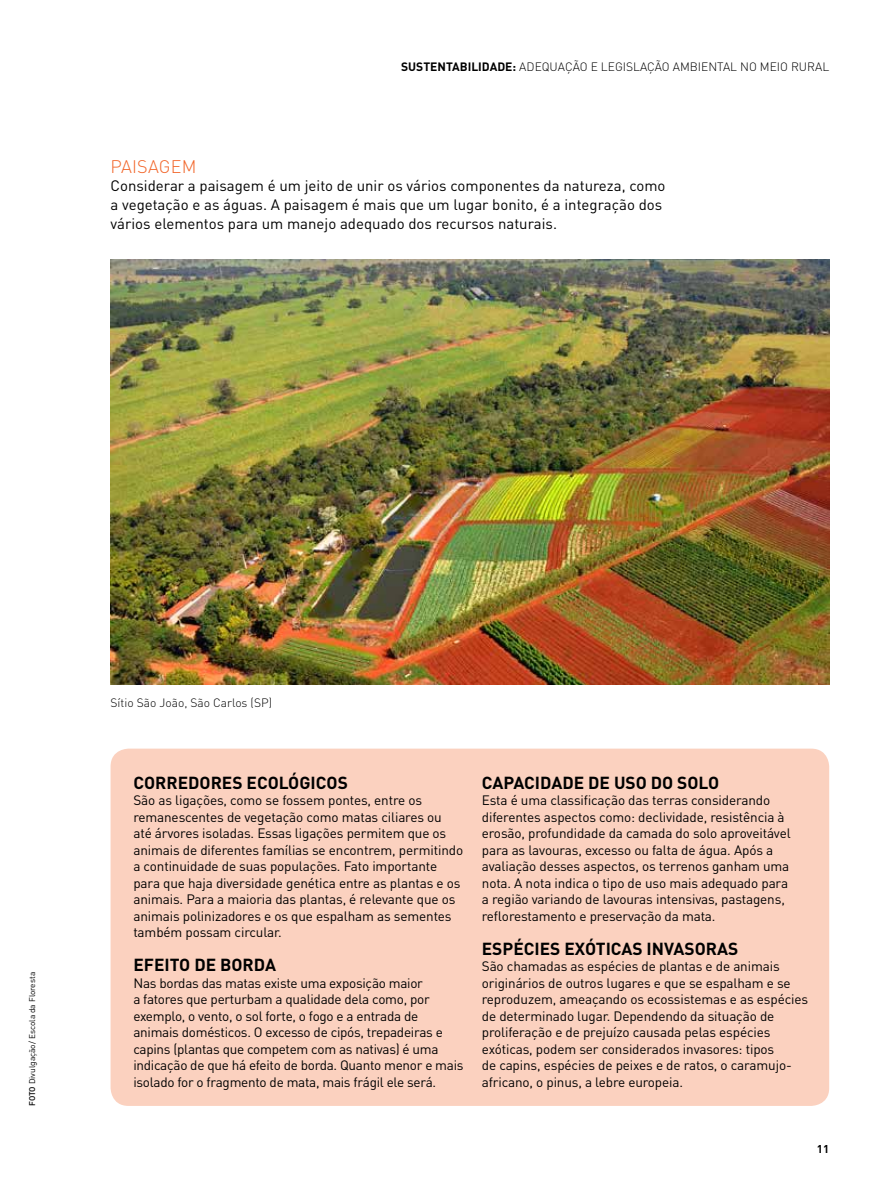
<style>
.page{position:relative;width:893px;height:1191px;background:#fff}
.page>*{position:absolute;margin:0;border:0;box-sizing:border-box;transform-origin:0 0}
.t1{font:300 18px "DIN";letter-spacing:.045em;color:#f26529}
.t2{font:700 17.25px "DIN";letter-spacing:.09em;color:#000}
.t3{font:15px/18.8px "DIN";color:#000}
.t4{font:13.5px/16.5px "DIN";letter-spacing:-.01em;color:#000}
.t5{font:300 12px "DIN";color:#000}
.t6{font:700 11.25px "DIN";color:#000}
.t7{font:8.25px "DIN";color:#000}
.s1{font-weight:700}
.s2{font-weight:500}
</style>
<div class="page">
<div style="left:111px;top:748px;width:718px;height:358px;background:#fbd1bf;border-radius:18px"></div>
<img style="left:110px;top:259px;width:719px;height:426px">
<p class="t5" style="left:401px;top:60px;width:414px"><span class="s1">SUSTENTABILIDADE:</span> ADEQUAÇÃO E LEGISLAÇÃO AMBIENTAL NO M EIO RURAL</p>
<h1 class="t1" style="left:111px;top:155px;width:87px">PAISAGEM</h1>
<p class="t3" style="left:111px;top:176px;width:556px">Considerar a paisagem é um jeito de unir os vários componentes da natureza, como a vegetação e as águas. A paisagem é mais que um lugar bonito, é a integração dos vários elementos para um manejo adequado dos recursos naturais.</p>
<p class="t7" style="left:27px;top:1106px;width:135px;rotate:-90deg"><span class="s2">Foto</span> Divulgação/ Escola da Floresta</p>
<p class="t5" style="left:111px;top:695px;width:163px">SÍTIO SÃO JOÃO, SÃO CARLOS (SP)</p>
<p class="t2" style="left:133px;top:771px;width:34px">CORRED</p>
<p class="t2" style="left:200px;top:771px;width:22px">ORES</p>
<p class="t2" style="left:247px;top:771px;width:101px">ECOLÓGI COS</p>
<p class="t4" style="left:133px;top:792px;width:331px">São as ligações, como se fossem pontes, entre os remanescentes de vegetação como matas ciliares ou até árvores isoladas. Essas ligações permitem que os animais de diferentes famílias se encontrem, permitindo a continuidade de suas populações. Fato importante para que haja diversidade genética entre as plantas e os animais. Para a maioria das plantas, é relevante que os animais polinizadores e os que espalham as sementes também possam circular.</p>
<p class="t2" style="left:133px;top:954px;width:20px">EFEIT</p>
<p class="t2" style="left:179px;top:954px;width:97px">O DE BORDA</p>
<p class="t4" style="left:133px;top:974px;width:332px">Nas bordas das matas existe uma exposição maior<br>a fatores que perturbam a qualidade dela como, por exemplo, o vento, o sol forte, o fogo e a entrada de animais domésticos. O excesso de cipós, trepadeiras e capins (plantas que competem com as nativas) é uma indicação de que há efeito de borda. Quanto menor e mais isolado for o fragmento de mata, mais frágil ele será.</p>
<p class="t2" style="left:482px;top:771px;width:239px">CAPACIDADE DE USO DO SOLO</p>
<p class="t4" style="left:482px;top:792px;width:310px">Esta é uma classificação das terras considerando diferentes aspectos como: declividade, resistência à erosão, profundidade da camada do solo aproveitável para as lavouras, excesso ou falta de água. Após a avaliação desses aspectos, os terrenos ganham uma nota. A nota indica o tipo de uso mais adequado para a região variando de lavouras intensivas, pastagens, reflorestamento e preservação da mata.</p>
<p class="t2" style="left:482px;top:937px;width:62px">ESPÉCIES</p>
<p class="t2" style="left:564px;top:937px;width:174px">EXÓTI CAS INVASORAS</p>
<p class="t4" style="left:482px;top:958px;width:328px">São chamadas as espécies de plantas e de animais originários de outros lugares e que se espalham e se reproduzem, ameaçando os ecossistemas e as espécies de determinado lugar. Dependendo da situação de proliferação e de prejuízo causada pelas espécies exóticas, podem ser considerados invasores: tipos<br>de capins, espécies de peixes e de ratos, o caramujo&shy;africano, o pinus, a lebre europeia.</p>
<p class="t6" style="left:817px;top:1141px;width:14px">11</p>
</div>
